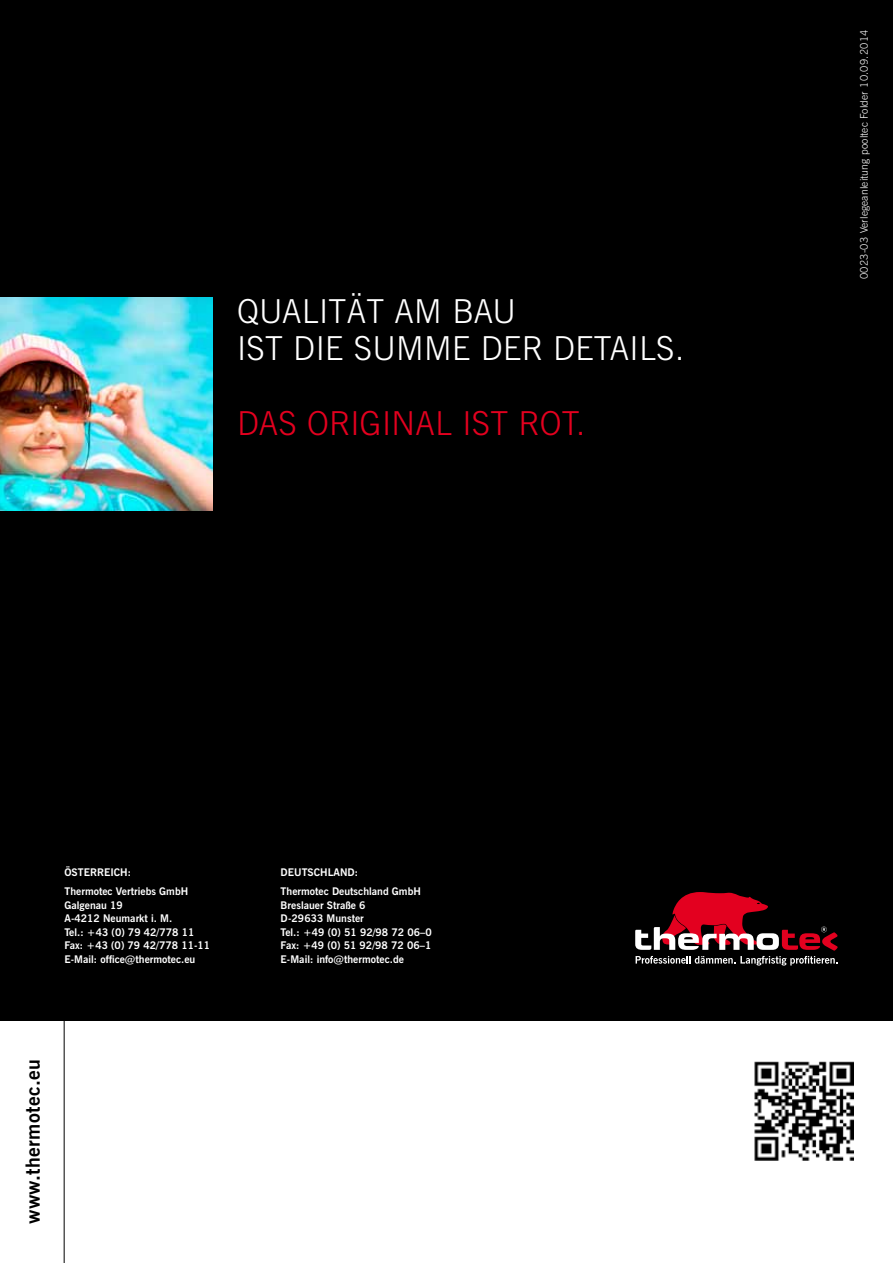
<style>
.page{position:relative;width:893px;height:1263px;background:#fff}
.page>*{position:absolute;margin:0;border:0;box-sizing:border-box;transform-origin:0 0}
.t1{font:300 33px/37.5px "News Gothic BT";letter-spacing:.01em;color:#fff}
.t2{font:300 33px "News Gothic BT";letter-spacing:.01em;color:#e3001f}
.t3{font:700 19.5px "News Gothic BT";letter-spacing:.02em;color:#000}
.t4{font:300 12px "News Gothic BT";color:#000}
.t5{font:700 10.5px/13.5px "News Gothic BT";color:#fff}
.t6{font:300 10.5px "News Gothic BT";letter-spacing:.02em;color:#fff}
</style>
<div class="page">
<div style="left:0;top:0;width:893px;height:1020px;background:#000"></div>
<hr style="left:64px;top:1011px;width:1px;height:252px;background:#000">
<img style="left:0;top:298px;width:213px;height:212px">
<img style="left:754px;top:1061px;width:100px;height:99px">
<svg style="left:635px;top:892px;width:203px;height:73px"></svg>
<h1 class="t1" style="left:237px;top:292px;width:449px">QUALITÄT AM BAU<br>IST DIE SUMME DER DETAILS.</h1>
<h1 class="t2" style="left:237px;top:404px;width:20px">DAS</h1>
<h1 class="t2" style="left:307px;top:404px;width:171px">ORIGINAL IST</h1>
<h1 class="t2" style="left:519px;top:404px;width:68px">ROT.</h1>
<p class="t5" style="left:65px;top:862px;width:125px;line-height:19.5px">ÖSTERREICH:<br>Thermotec Vertriebs GmbH</p>
<p class="t5" style="left:65px;top:898px;width:147px">Galgenau 19<br>A-4212 Neumarkt i. M.<br>Tel.: +43 (0) 79 42/778 11<br>Fax: +43 (0) 79 42/778 11-11<br>E-Mail: office@thermotec.eu</p>
<h2 class="t3" style="left:21px;top:1224px;width:166px;rotate:-90deg">www.thermotec.eu</h2>
<p class="t4" style="left:31px;top:1209px;width:9px">1</p>
<p class="t5" style="left:281px;top:862px;width:142px;line-height:19.5px">DEUTSCHLAND:<br>Thermotec Deutschland GmbH</p>
<p class="t5" style="left:281px;top:898px;width:153px">Breslauer Straße 6<br>D-29633 Munster<br>Tel.: +49 (0) 51 92/98 72 06–0<br>Fax: +49 (0) 51 92/98 72 06–1<br>E-Mail: info@thermotec.de</p>
<p class="t6" style="left:858px;top:279px;width:251px;rotate:-90deg">0023-03 VERLEGEANLEITUNG POOLTEC FOLDER 10.09.2014</p>
</div>
